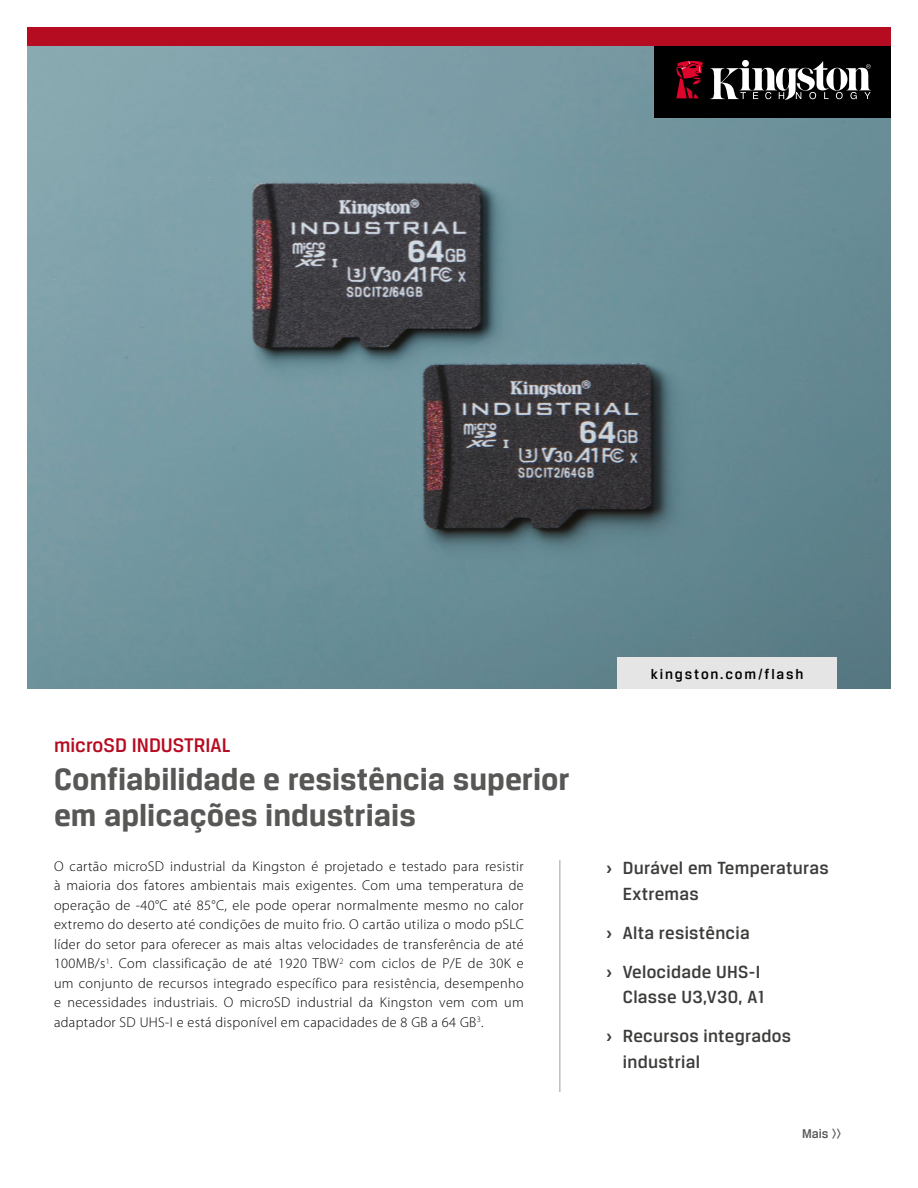
<style>
.page{position:relative;width:918px;height:1188px;background:#fff}
.page>*{position:absolute;margin:0;border:0;box-sizing:border-box;transform-origin:0 0}
.t1{font:700 33px/36px "Breuer Text";color:#575756}
.t2{font:500 21px "Breuer Text";color:#b60c22}
.t3{font:500 18.75px/39px "Breuer Text";letter-spacing:.015em;color:#3c3c3b}
.t4{font:500 15px "Breuer Text";letter-spacing:.12em;color:#000}
.t5{font:300 14.25px/19.5px "Myriad Pro";letter-spacing:.025em;color:#000;text-align:justify}
.t6{font:500 13.5px "Breuer Text";color:#575756}
.s1{font-weight:700}
</style>
<div class="page">
<img style="left:27px;top:46px;width:864px;height:642px">
<div style="left:27px;top:27px;width:864px;height:19px;background:#b60c22"></div>
<div style="left:655px;top:46px;width:236px;height:71px;background:#000"></div>
<svg style="left:710px;top:61px;width:161px;height:39px"></svg>
<svg style="left:676px;top:60px;width:28px;height:39px"></svg>
<div style="left:617px;top:657px;width:220px;height:31px;background:#e5e5e5"></div>
<hr style="left:559px;top:860px;width:1px;height:232px;background:#a8a8a7">
<h2 class="t2" style="left:54px;top:733px;width:178px">microSD INDUSTRIAL</h2>
<h1 class="t1" style="left:54px;top:760px;width:517px">Confiabilidade e resistência superior em aplicações industriais</h1>
<p class="t5" style="left:54px;top:856px;width:471px">O cartão microSD industrial da Kingston é projetado e testado para resistir à maioria dos fatores ambientais mais exigentes. Com uma temperatura de operação de -40°C até 85°C, ele pode operar normalmente mesmo no calor extremo do deserto até condições de muito frio. O cartão utiliza o modo pSLC líder do setor para oferecer as mais altas velocidades de transferência de até 100MB/s<sup>1</sup>. Com classificação de até 1920 TBW<sup>2</sup> com ciclos de P/E de 30K e um conjunto de recursos integrado específico para resistência, desempenho e necessidades industriais. O microSD industrial da Kingston vem com um adaptador SD UHS-I e está disponível em capacidades de 8 GB a 64 GB<sup>3</sup>.</p>
<p class="t4" style="left:651px;top:666px;width:154px">kingston.com/flash</p>
<h3 class="t3" style="left:623px;top:855px;width:207px;line-height:25.5px;text-indent:-17px"><span class="s1">›</span> Durável em Temperaturas<br>Extremas</h3>
<h3 class="t3" style="left:606px;top:913px;width:156px"><span class="s1">›</span> Alta resistência <span class="s1">›</span> Velocidade UHS-I</h3>
<h3 class="t3" style="left:606px;top:977px;width:186px;text-align:center">Classe U3,V30, A1<br><span class="s1">›</span> Recursos integrados</h3>
<h3 class="t3" style="left:623px;top:1042px;width:79px">industrial</h3>
<p class="t6" style="left:802px;top:1126px;width:41px">Mais &gt;&gt;</p>
</div>
